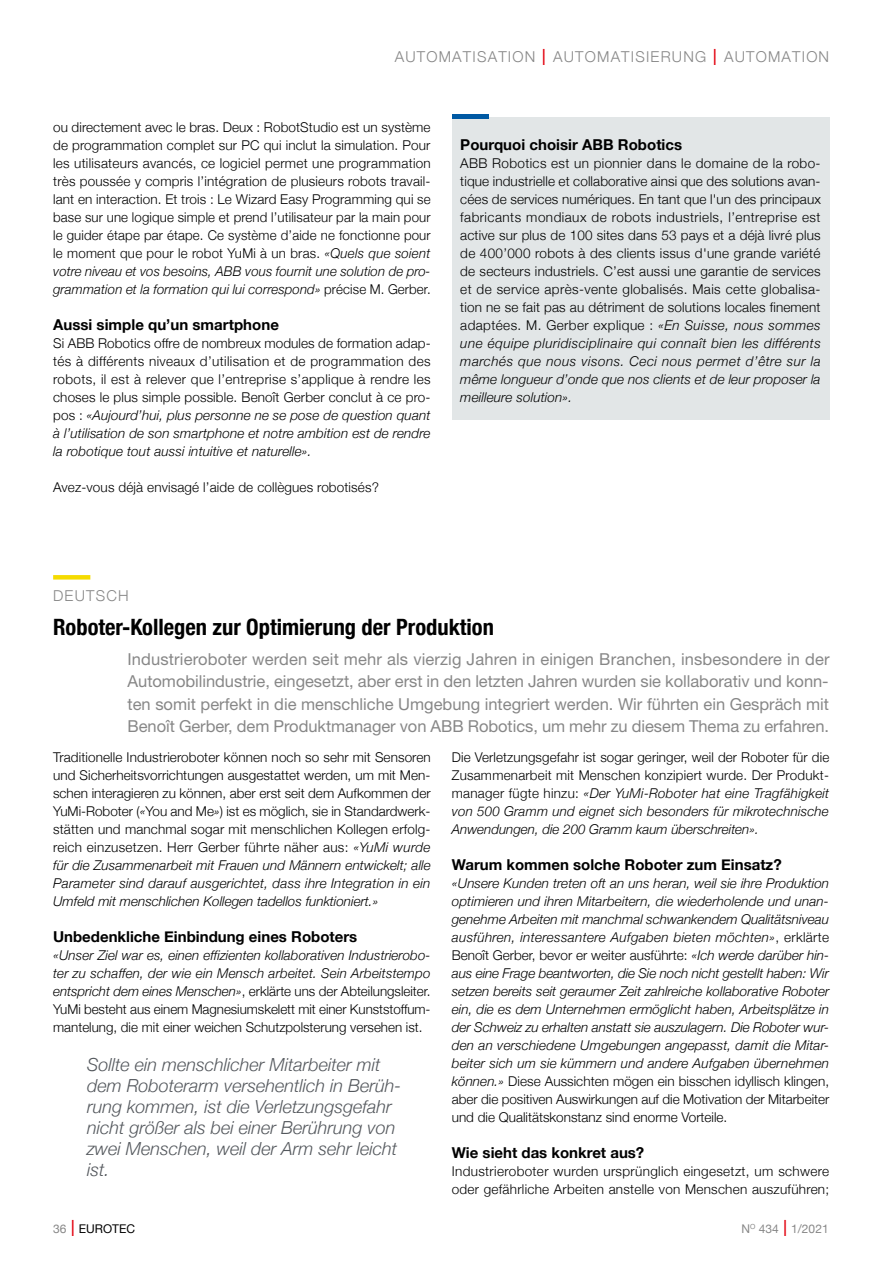
<style>
.page{position:relative;width:893px;height:1263px;background:#fff}
.page>*{position:absolute;margin:0;border:0;box-sizing:border-box;transform-origin:0 0}
.t1{font:700 condensed 22.5px "Helvetica Neue";color:#000}
.t2{font:italic 300 18px/21px "Helvetica Neue";color:#54585d}
.t3{font:16.5px/22.5px "Helvetica Neue";letter-spacing:-.005em;color:#878787;text-align:justify}
.t4{font:700 15px "Helvetica Neue";color:#000}
.t5{font:300 15px "Helvetica Neue";letter-spacing:.08em;color:#878787}
.t6{font:300 13.5px/18px "Helvetica Neue";letter-spacing:.01em;color:#000;text-align:justify}
.t7{font:italic 300 13.5px/18px "Helvetica Neue";letter-spacing:.01em;color:#000;text-align:justify}
.t8{font:12px "Helvetica Neue";color:#878787}
.t9{font:12px "Helvetica Neue";color:#000}
.s1{font-stretch:condensed;font-size:22.5px;color:#e30613}
.s2{font-style:italic}
.s3{font-style:normal}
.s4{color:#878787}
.s5{font-weight:300;font-stretch:condensed;font-size:22.5px;color:#e30613}
</style>
<div class="page">
<div style="left:452px;top:118px;width:377px;height:302px;background:#e2e6e7"></div>
<hr style="left:452px;top:114px;width:37px;height:4px;background:#0059a3">
<div style="left:53px;top:575px;width:37px;height:5px;background:#f5db00"></div>
<p class="t5" style="left:395px;top:44px;width:436px">AUTOMATISATION <span class="s1">I</span> AUTOMATISIERUNG <span class="s1">I</span> AUTOMATION</p>
<p class="t6" style="left:53px;top:117px;width:379px">ou directement avec le bras. Deux : RobotStudio est un système de programmation complet sur PC qui inclut la simulation. Pour les utilisateurs avancés, ce logiciel permet une programmation très poussée y compris l’intégration de plusieurs robots travail&shy;lant en interaction. Et trois : Le Wizard Easy Programming qui se base sur une logique simple et prend l’utilisateur par la main pour le guider étape par étape. Ce système d’aide ne fonctionne pour le moment que pour le robot YuMi à un bras. <span class="s2">«Quels que soient votre niveau et vos besoins, ABB vous fournit une solution de pro&shy;grammation et la formation qui lui correspond»</span> précise M. Gerber.</p>
<p class="t4" style="left:53px;top:313px;width:227px">Aussi simple qu’un smartphone</p>
<p class="t6" style="left:53px;top:333px;width:379px">Si ABB Robotics offre de nombreux modules de formation adap&shy;tés à différents niveaux d’utilisation et de programmation des robots, il est à relever que l’entreprise s’applique à rendre les choses le plus simple possible. Benoît Gerber conclut à ce pro&shy;pos : <span class="s2">«Aujourd’hui, plus personne ne se pose de question quant à l’utilisation de son smartphone et notre ambition est de rendre la robotique tout aussi intuitive et naturelle».</span></p>
<p class="t6" style="left:53px;top:477px;width:327px">Avez-vous déjà envisagé l’aide de collègues robotisés?</p>
<p class="t4" style="left:460px;top:133px;width:223px">Pourquoi choisir ABB Robotics</p>
<p class="t6" style="left:460px;top:153px;width:362px">ABB Robotics est un pionnier dans le domaine de la robo&shy;tique industrielle et collaborative ainsi que des solutions avan&shy;cées de services numériques. En tant que l'un des principaux fabricants mondiaux de robots industriels, l’entreprise est active sur plus de 100 sites dans 53 pays et a déjà livré plus de 400’000 robots à des clients issus d'une grande variété de secteurs industriels. C’est aussi une garantie de services et de service après-vente globalisés. Mais cette globalisa&shy;tion ne se fait pas au détriment de solutions locales finement adaptées. M. Gerber explique : <span class="s2">«En Suisse, nous sommes une équipe pluridisciplinaire qui connaît bien les différents marchés que nous visons. Ceci nous permet d’être sur la même longueur d’onde que nos clients et de leur proposer la meilleure solution».</span></p>
<p class="t5" style="left:53px;top:583px;width:77px">DEUTSCH</p>
<h1 class="t1" style="left:53px;top:608px;width:442px">Roboter-Kollegen zur Optimierung der Produktion</h1>
<p class="t3" style="left:128px;top:647px;width:704px">Industrieroboter werden seit mehr als vierzig Jahren in einigen Branchen, insbesondere in der Automobilindustrie, eingesetzt, aber erst in den letzten Jahren wurden sie kollaborativ und konn&shy;ten somit perfekt in die menschliche Umgebung integriert werden. Wir führten ein Gespräch mit Benoît Gerber, dem Produktmanager von ABB Robotics, um mehr zu diesem Thema zu erfahren.</p>
<p class="t6" style="left:53px;top:747px;width:379px">Traditionelle Industrieroboter können noch so sehr mit Sensoren und Sicherheitsvorrichtungen ausgestattet werden, um mit Men&shy;schen interagieren zu können, aber erst seit dem Aufkommen der YuMi-Roboter (<span class="s2">«</span>You and Me<span class="s2">»</span>) ist es möglich, sie in Standardwerk&shy;stätten und manchmal sogar mit menschlichen Kollegen erfolg&shy;reich einzusetzen. Herr Gerber führte näher aus: <span class="s2">«YuMi wurde für die Zusammenarbeit mit Frauen und Männern entwickelt; alle Parameter sind darauf ausgerichtet, dass ihre Integration in ein Umfeld mit menschlichen Kollegen tadellos funktioniert.»</span></p>
<p class="t4" style="left:53px;top:925px;width:306px">Unbedenkliche Einbindung eines Roboters</p>
<p class="t6" style="left:53px;top:945px;width:379px"><span class="s2">«Unser Ziel war es, einen effizienten kollaborativen Industrierobo&shy;ter zu schaffen, der wie ein Mensch arbeitet. Sein Arbeitstempo entspricht dem eines Menschen»</span>, erklärte uns der Abteilungsleiter.<br>YuMi besteht aus einem Magnesiumskelett mit einer Kunststoffum&shy;mantelung, die mit einer weichen Schutzpolsterung versehen ist.</p>
<h2 class="t2" style="left:87px;top:1053px;width:316px">Sollte ein menschlicher Mitarbeiter mit dem Roboterarm versehentlich in Berüh&shy;rung kommen, ist die Verletzungsgefahr nicht größer als bei einer Berührung von zwei Menschen, weil der Arm sehr leicht ist.</h2>
<p class="t7" style="left:452px;top:747px;width:379px"><span class="s3">Die Verletzungsgefahr ist sogar geringer, weil der Roboter für die Zusammenarbeit mit Menschen konzipiert wurde. Der Produkt&shy;manager fügte hinzu:</span> «Der YuMi-Roboter hat eine Tragfähigkeit von 500 Gramm und eignet sich besonders für mikrotechnische Anwendungen, die 200 Gramm kaum überschreiten».</p>
<p class="t4" style="left:452px;top:853px;width:331px">Warum kommen solche Roboter zum Einsatz?</p>
<p class="t7" style="left:452px;top:873px;width:379px">«Unsere Kunden treten oft an uns heran, weil sie ihre Produktion optimieren und ihren Mitarbeitern, die wiederholende und unan&shy;genehme Arbeiten mit manchmal schwankendem Qualitätsniveau ausführen, interessantere Aufgaben bieten möchten»<span class="s3">, erklärte Benoît Gerber, bevor er weiter ausführte:</span> «Ich werde darüber hin&shy;aus eine Frage beantworten, die Sie noch nicht gestellt haben: Wir setzen bereits seit geraumer Zeit zahlreiche kollaborative Roboter ein, die es dem Unternehmen ermöglicht haben, Arbeitsplätze in der Schweiz zu erhalten anstatt sie auszulagern. Die Roboter wur&shy;den an verschiedene Umgebungen angepasst, damit die Mitar&shy;beiter sich um sie kümmern und andere Aufgaben übernehmen können.» <span class="s3">Diese Aussichten mögen ein bisschen idyllisch klingen, aber die positiven Auswirkungen auf die Motivation der Mitarbeiter und die Qualitätskonstanz sind enorme Vorteile.</span></p>
<p class="t4" style="left:452px;top:1141px;width:194px">Wie sieht das konkret aus?</p>
<p class="t6" style="left:452px;top:1161px;width:379px">Industrieroboter wurden ursprünglich eingesetzt, um schwere oder gefährliche Arbeiten anstelle von Menschen auszuführen;</p>
<p class="t9" style="left:53px;top:1220px;width:84px"><span class="s4">36</span> <span class="s5">I</span> EUROTEC</p>
<p class="t8" style="left:741px;top:1220px;width:89px">N<sup>O</sup> 434 <span class="s5">I</span> 1/2021</p>
</div>
